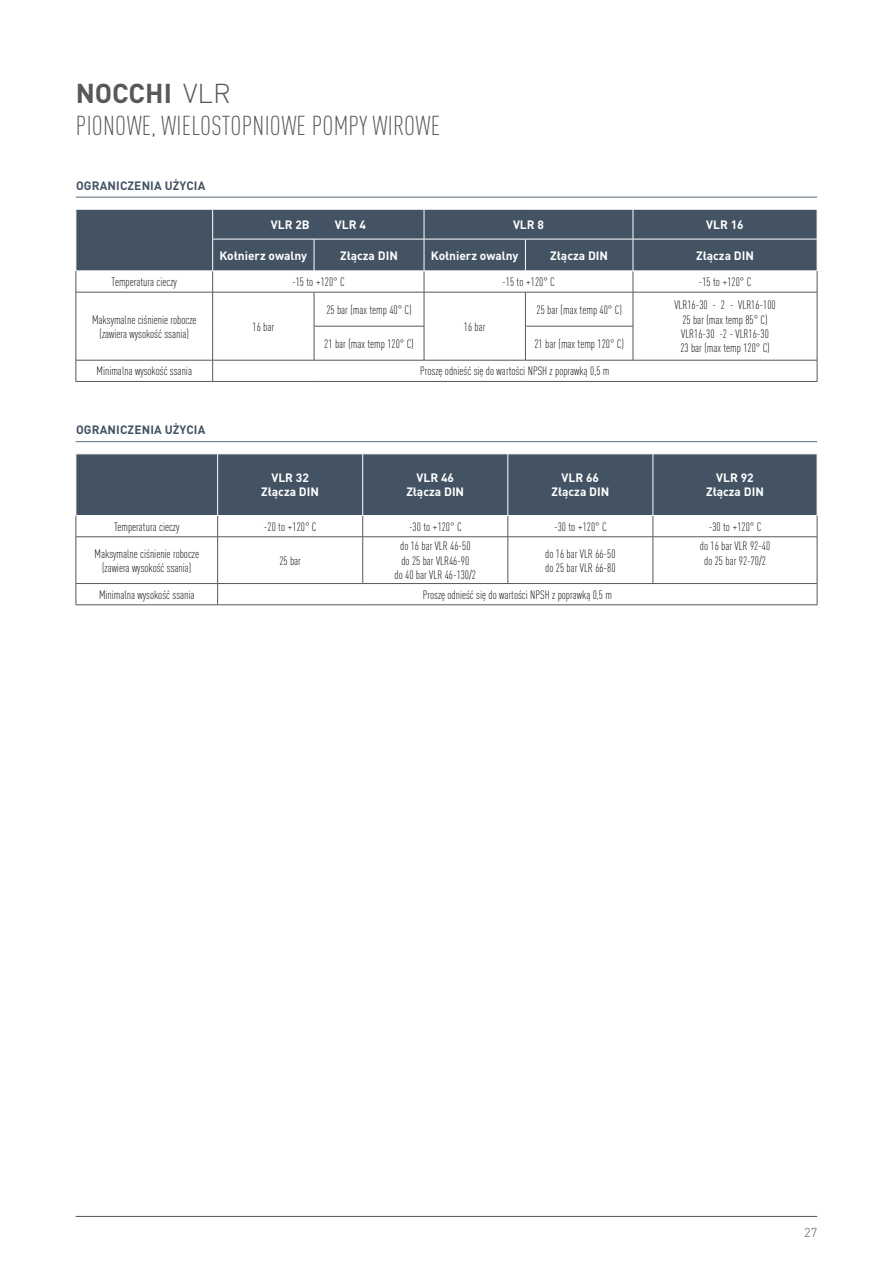
<style>
.page{position:relative;width:893px;height:1263px;background:#fff}
.page>*{position:absolute;margin:0;border:0;box-sizing:border-box;transform-origin:0 0}
.t1{font:300 condensed 27px "DIN Pro";letter-spacing:.005em;color:#58585a}
.t2{font:700 27px "DIN Pro";color:#58585a}
.t3{font:300 27px "DIN Pro";color:#58585a}
.t4{font:300 12.75px "DIN Pro";color:#58585a}
.t5{font:300 condensed 12px/14.4px "DIN Pro";color:#000;text-align:center}
.t6{font:700 12px/14.4px "DIN Pro";color:#fff}
.t7{font:700 12px "DIN Pro";letter-spacing:.01em;color:#435363}
</style>
<div class="page">
<hr style="left:76px;top:1216px;width:741px;height:1px;background:#58585a">
<hr style="left:76px;top:197px;width:741px;height:1px;background:#5a6f7c">
<div style="left:77px;top:210px;width:740px;height:61px;background:#435363"></div>
<svg style="left:77px;top:272px;width:740px;height:109px"></svg>
<svg style="left:817px;top:360px;width:1px;height:21px"></svg>
<hr style="left:212px;top:209px;width:1px;height:30px;background:#fff">
<hr style="left:424px;top:209px;width:1px;height:30px;background:#fff">
<hr style="left:633px;top:209px;width:1px;height:30px;background:#fff">
<hr style="left:212px;top:239px;width:102px;height:1px;background:#fff">
<hr style="left:212px;top:239px;width:1px;height:32px;background:#fff">
<hr style="left:314px;top:239px;width:110px;height:1px;background:#fff">
<hr style="left:314px;top:239px;width:1px;height:32px;background:#fff">
<hr style="left:424px;top:239px;width:101px;height:1px;background:#fff">
<hr style="left:424px;top:239px;width:1px;height:32px;background:#fff">
<hr style="left:525px;top:239px;width:108px;height:1px;background:#fff">
<hr style="left:525px;top:239px;width:1px;height:32px;background:#fff">
<hr style="left:633px;top:239px;width:184px;height:1px;background:#fff">
<hr style="left:633px;top:239px;width:1px;height:32px;background:#fff">
<svg style="left:212px;top:271px;width:1px;height:21px"></svg>
<svg style="left:424px;top:272px;width:1px;height:20px"></svg>
<svg style="left:633px;top:272px;width:1px;height:20px"></svg>
<hr style="left:76px;top:292px;width:137px;height:1px;background:#58585a">
<hr style="left:213px;top:292px;width:101px;height:1px;background:#58585a">
<hr style="left:212px;top:292px;width:1px;height:34px;background:#58585a">
<hr style="left:212px;top:326px;width:1px;height:34px;background:#58585a">
<hr style="left:314px;top:292px;width:110px;height:1px;background:#58585a">
<hr style="left:314px;top:292px;width:1px;height:34px;background:#58585a">
<hr style="left:424px;top:292px;width:101px;height:1px;background:#58585a">
<hr style="left:424px;top:292px;width:1px;height:34px;background:#58585a">
<hr style="left:525px;top:292px;width:108px;height:1px;background:#58585a">
<hr style="left:525px;top:292px;width:1px;height:34px;background:#58585a">
<hr style="left:633px;top:292px;width:184px;height:1px;background:#58585a">
<hr style="left:633px;top:292px;width:1px;height:34px;background:#58585a">
<hr style="left:314px;top:326px;width:110px;height:1px;background:#58585a">
<hr style="left:314px;top:326px;width:1px;height:34px;background:#58585a">
<hr style="left:424px;top:326px;width:1px;height:34px;background:#58585a">
<hr style="left:525px;top:326px;width:108px;height:1px;background:#58585a">
<hr style="left:525px;top:326px;width:1px;height:34px;background:#58585a">
<hr style="left:633px;top:326px;width:1px;height:34px;background:#58585a">
<hr style="left:76px;top:360px;width:137px;height:1px;background:#58585a">
<hr style="left:213px;top:360px;width:101px;height:1px;background:#58585a">
<svg style="left:212px;top:360px;width:1px;height:21px"></svg>
<hr style="left:314px;top:360px;width:110px;height:1px;background:#58585a">
<hr style="left:424px;top:360px;width:101px;height:1px;background:#58585a">
<hr style="left:525px;top:360px;width:108px;height:1px;background:#58585a">
<hr style="left:633px;top:360px;width:184px;height:1px;background:#58585a">
<svg style="left:76px;top:271px;width:1px;height:21px"></svg>
<svg style="left:817px;top:271px;width:1px;height:21px"></svg>
<hr style="left:76px;top:292px;width:1px;height:34px;background:#58585a">
<hr style="left:817px;top:292px;width:1px;height:34px;background:#58585a">
<hr style="left:76px;top:326px;width:1px;height:34px;background:#58585a">
<hr style="left:817px;top:326px;width:1px;height:34px;background:#58585a">
<svg style="left:76px;top:360px;width:1px;height:21px"></svg>
<hr style="left:76px;top:381px;width:137px;height:1px;background:#58585a">
<hr style="left:213px;top:381px;width:101px;height:1px;background:#58585a">
<hr style="left:314px;top:381px;width:110px;height:1px;background:#58585a">
<hr style="left:424px;top:381px;width:101px;height:1px;background:#58585a">
<hr style="left:525px;top:381px;width:108px;height:1px;background:#58585a">
<hr style="left:633px;top:381px;width:184px;height:1px;background:#58585a">
<div style="left:77px;top:455px;width:740px;height:60px;background:#435363"></div>
<svg style="left:77px;top:516px;width:740px;height:88px"></svg>
<svg style="left:817px;top:584px;width:1px;height:21px"></svg>
<hr style="left:217px;top:454px;width:1px;height:61px;background:#fff">
<hr style="left:362px;top:454px;width:1px;height:61px;background:#fff">
<hr style="left:508px;top:454px;width:1px;height:61px;background:#fff">
<hr style="left:653px;top:454px;width:1px;height:61px;background:#fff">
<svg style="left:217px;top:516px;width:1px;height:20px"></svg>
<svg style="left:362px;top:516px;width:1px;height:20px"></svg>
<svg style="left:508px;top:516px;width:1px;height:20px"></svg>
<svg style="left:653px;top:516px;width:1px;height:20px"></svg>
<hr style="left:76px;top:536px;width:142px;height:1px;background:#58585a">
<hr style="left:218px;top:536px;width:145px;height:1px;background:#58585a">
<hr style="left:217px;top:537px;width:1px;height:46px;background:#58585a">
<hr style="left:363px;top:536px;width:145px;height:1px;background:#58585a">
<hr style="left:362px;top:537px;width:1px;height:46px;background:#58585a">
<hr style="left:508px;top:536px;width:145px;height:1px;background:#58585a">
<hr style="left:508px;top:537px;width:1px;height:46px;background:#58585a">
<hr style="left:653px;top:536px;width:164px;height:1px;background:#58585a">
<hr style="left:653px;top:537px;width:1px;height:46px;background:#58585a">
<hr style="left:76px;top:583px;width:142px;height:1px;background:#58585a">
<hr style="left:218px;top:583px;width:145px;height:1px;background:#58585a">
<svg style="left:217px;top:584px;width:1px;height:20px"></svg>
<hr style="left:363px;top:583px;width:145px;height:1px;background:#58585a">
<hr style="left:508px;top:583px;width:145px;height:1px;background:#58585a">
<hr style="left:653px;top:583px;width:164px;height:1px;background:#58585a">
<svg style="left:76px;top:516px;width:1px;height:21px"></svg>
<svg style="left:817px;top:516px;width:1px;height:21px"></svg>
<hr style="left:76px;top:537px;width:1px;height:46px;background:#58585a">
<hr style="left:817px;top:537px;width:1px;height:46px;background:#58585a">
<svg style="left:76px;top:584px;width:1px;height:20px"></svg>
<hr style="left:76px;top:604px;width:142px;height:1px;background:#58585a">
<hr style="left:218px;top:604px;width:145px;height:1px;background:#58585a">
<hr style="left:363px;top:604px;width:145px;height:1px;background:#58585a">
<hr style="left:508px;top:604px;width:145px;height:1px;background:#58585a">
<hr style="left:653px;top:604px;width:164px;height:1px;background:#58585a">
<hr style="left:76px;top:441px;width:741px;height:1px;background:#5a6f7c">
<h1 class="t2" style="left:76px;top:71px;width:18px">NOCC</h1>
<h1 class="t2" style="left:145px;top:71px;width:24px">HI</h1>
<h1 class="t1" style="left:76px;top:107px;width:23px">PIONOWE</h1>
<h1 class="t1" style="left:152px;top:107px;width:21px">, WIELO</h1>
<h1 class="t1" style="left:211px;top:107px;width:53px">STOPNIOWE</h1>
<h1 class="t1" style="left:312px;top:107px;width:105px">POMPY WIROWE</h1>
<h1 class="t3" style="left:183px;top:73px;width:49px">VLR</h1>
<p class="t7" style="left:76px;top:175px;width:131px">Og raniczenia użycia</p>
<p class="t6" style="left:271px;top:216px;width:40px">VLR 2B</p>
<p class="t6" style="left:335px;top:216px;width:33px">VLR 4</p>
<p class="t6" style="left:513px;top:216px;width:33px">VLR 8</p>
<p class="t6" style="left:706px;top:216px;width:39px">VLR 16</p>
<p class="t6" style="left:219px;top:247px;width:89px">Kołnierz owalny</p>
<p class="t6" style="left:340px;top:247px;width:45px">Złącza DIN</p>
<p class="t6" style="left:431px;top:247px;width:89px">Kołnierz owalny</p>
<p class="t6" style="left:550px;top:247px;width:45px">Złącza DIN</p>
<p class="t6" style="left:696px;top:247px;width:45px">Złącza DIN</p>
<p class="t5" style="left:112px;top:274px;width:67px">Temperatura cieczy</p>
<p class="t5" style="left:292px;top:274px;width:53px">-15 to +120° C</p>
<p class="t5" style="left:502px;top:274px;width:53px">-15 to +120° C</p>
<p class="t5" style="left:699px;top:274px;width:53px">-15 to +120° C</p>
<p class="t5" style="left:92px;top:311px;width:106px">Maksymalne ciśnienie robocze (zawiera wysokość ssania)</p>
<p class="t5" style="left:253px;top:319px;width:23px">16 bar</p>
<p class="t5" style="left:537px;top:302px;width:87px">25 bar (max temp 40° C)</p>
<p class="t5" style="left:674px;top:297px;width:103px">VLR16-30 - 2 - VLR16-100<br>25 bar (max temp 85° C)<br>VLR16-30 -2 - VLR16-30<br>23 bar (max temp 120° C)</p>
<p class="t5" style="left:326px;top:302px;width:87px">25 bar (max temp 40° C)</p>
<p class="t5" style="left:464px;top:319px;width:23px">16 bar</p>
<p class="t5" style="left:324px;top:336px;width:91px">21 bar (max temp 120° C)</p>
<p class="t5" style="left:534px;top:336px;width:91px">21 bar (max temp 120° C)</p>
<p class="t5" style="left:97px;top:363px;width:97px">Minimalna wysokość ssania</p>
<p class="t5" style="left:420px;top:363px;width:191px">Proszę odnieść się do wartości NPSH z poprawką 0,5 m</p>
<p class="t7" style="left:76px;top:420px;width:131px">Ograniczenia użycia</p>
<p class="t6" style="left:261px;top:469px;width:49px;text-indent:10px">VLR 32<br>Złącza DIN</p>
<p class="t6" style="left:406px;top:469px;width:49px;text-indent:10px">VLR 46<br>Złącza DIN</p>
<p class="t6" style="left:551px;top:469px;width:49px;text-indent:10px">VLR 66<br>Złącza DIN</p>
<p class="t6" style="left:706px;top:469px;width:49px;text-indent:10px">VLR 92<br>Złącza DIN</p>
<p class="t5" style="left:114px;top:518px;width:67px">Temperatura cieczy</p>
<p class="t5" style="left:264px;top:518px;width:53px">-20 to +120° C</p>
<p class="t5" style="left:409px;top:518px;width:53px">-30 to +120° C</p>
<p class="t5" style="left:554px;top:518px;width:53px">-30 to +120° C</p>
<p class="t5" style="left:709px;top:518px;width:53px">-30 to +120° C</p>
<p class="t5" style="left:95px;top:545px;width:106px">Maksymalne ciśnienie robocze (zawiera wysokość ssania)</p>
<p class="t5" style="left:279px;top:553px;width:23px">25 bar</p>
<p class="t5" style="left:395px;top:538px;width:83px">do 16 bar VLR 46-50 do 25 bar VLR46-90<br>do 40 bar VLR 46-130/2</p>
<p class="t5" style="left:545px;top:545px;width:72px;text-align:left">do 16 bar VLR 66-50 do 25 bar VLR 66-80</p>
<p class="t5" style="left:700px;top:538px;width:72px">do 16 bar VLR 92-40 do 25 bar 92-70/2</p>
<p class="t5" style="left:99px;top:587px;width:97px">Minimalna wysokość ssania</p>
<p class="t5" style="left:423px;top:587px;width:191px">Proszę odnieść się do wartości NPSH z poprawką 0,5 m</p>
<p class="t4" style="left:804px;top:1222px;width:15px">27</p>
</div>
